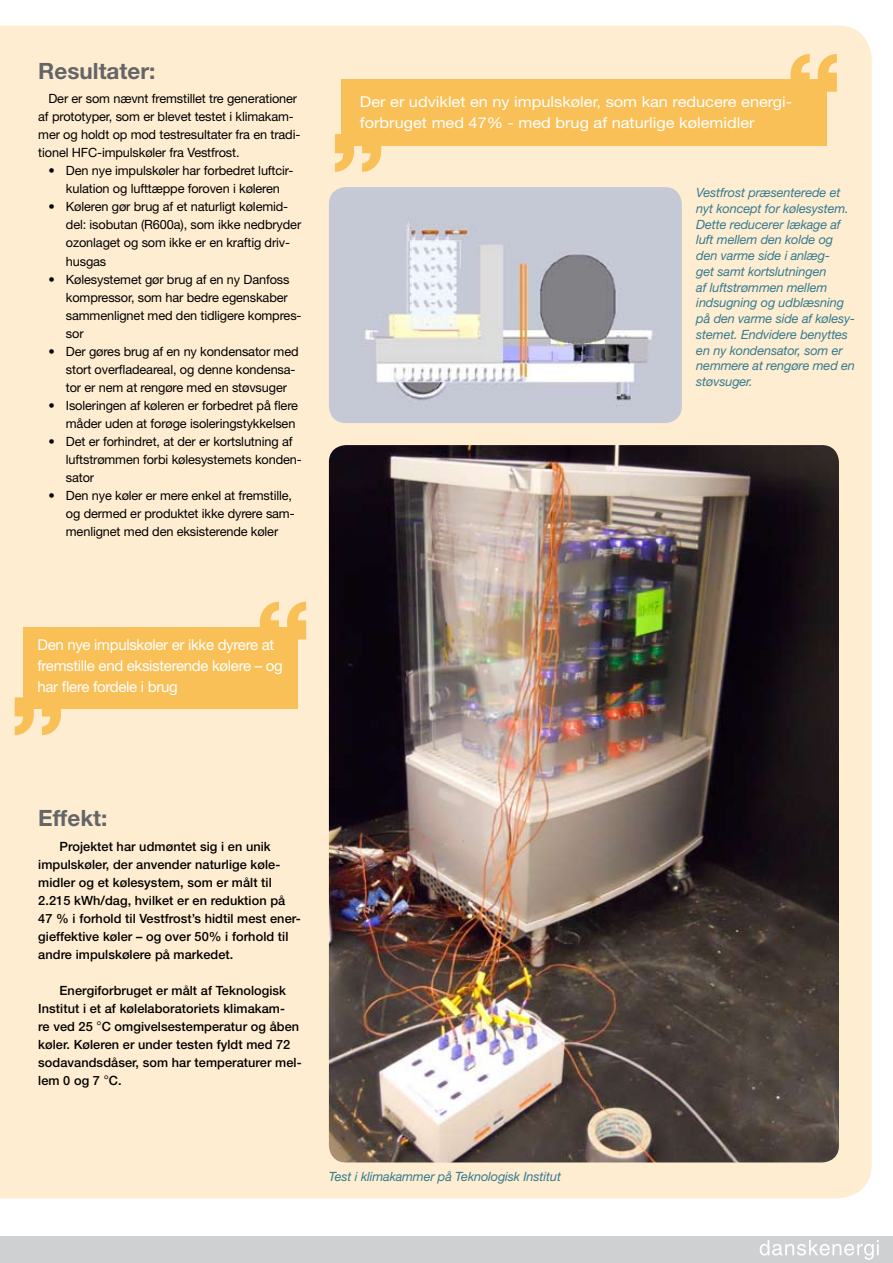
<style>
.page{position:relative;width:893px;height:1263px;background:#fff}
.page>*{position:absolute;margin:0;border:0;box-sizing:border-box;transform-origin:0 0}
.t1{font:700 22.5px "Helvetica Neue";color:#646567}
.t2{font:15px/21px "Helvetica Neue";color:#fff;scale:1.09 1}
.t3{font:15px/21px "Helvetica Neue";letter-spacing:-.02em;color:#fff}
.t4{font:12.75px/18px "Helvetica Neue";letter-spacing:-.01em;color:#000}
.t5{font:500 12.75px/18px "Helvetica Neue";letter-spacing:.005em;color:#000}
.t6{font:italic 12.75px/15.8px "Helvetica Neue";letter-spacing:-.01em;color:#357b90}
.s1{font-family:"Eurostile";font-weight:400}
</style>
<div class="page">
<div style="left:0;top:26px;width:872px;height:1172px;background:#ffedd1"></div>
<div style="left:0;top:1236px;width:893px;height:27px;background:#cfd0d2"></div>
<svg style="left:760px;top:1240px;width:119px;height:20px"></svg>
<div style="left:342px;top:79px;width:485px;height:67px;background:#fac058"></div>
<svg style="left:790px;top:54px;width:47px;height:38px"></svg>
<svg style="left:335px;top:134px;width:47px;height:38px"></svg>
<div style="left:23px;top:627px;width:274px;height:81px;background:#fac058"></div>
<svg style="left:259px;top:601px;width:47px;height:38px"></svg>
<svg style="left:15px;top:697px;width:46px;height:38px"></svg>
<img style="left:329px;top:187px;width:353px;height:236px">
<img style="left:329px;top:445px;width:510px;height:717px">
<h1 class="t1" style="left:38px;top:57px;width:119px">Resultater:</h1>
<p class="t4" style="left:38px;top:90px;width:264px;text-indent:10px">Der er som nævnt fremstillet tre generationer af prototyper, som er blevet testet i klimakam&shy;mer og holdt op mod testresultater fra en tradi&shy;tionel HFC-impulskøler fra Vestfrost.</p>
<p class="t4" style="left:48px;top:162px;width:246px;text-align:center">• Den nye impulskøler har forbedret luftcir&shy;kulation og lufttæppe foroven i køleren</p>
<p class="t4" style="left:66px;top:198px;width:237px;text-indent:-17px">• Køleren gør brug af et naturligt kølemid&shy;del: isobutan (R600a), som ikke nedbryder ozonlaget og som ikke er en kraftig driv&shy;husgas</p>
<p class="t4" style="left:66px;top:270px;width:237px;text-indent:-17px">• Kølesystemet gør brug af en ny Danfoss kompressor, som har bedre egenskaber sammenlignet med den tidligere kompres&shy;sor</p>
<p class="t4" style="left:66px;top:342px;width:234px;text-indent:-17px">• Der gøres brug af en ny kondensator med stort overfladeareal, og denne kondensa&shy;tor er nem at rengøre med en støvsuger</p>
<p class="t4" style="left:48px;top:396px;width:251px;text-align:right">• Isoleringen af køleren er forbedret på flere måder uden at forøge isoleringstykkelsen</p>
<p class="t4" style="left:66px;top:432px;width:237px;text-indent:-17px">• Det er forhindret, at der er kortslutning af luftstrømmen forbi kølesystemets konden&shy;sator</p>
<p class="t4" style="left:66px;top:486px;width:230px;text-indent:-17px">• Den nye køler er mere enkel at fremstille, og dermed er produktet ikke dyrere sam&shy;menlignet med den eksisterende køler</p>
<p class="t3" style="left:37px;top:634px;width:247px">Den nye impulskøler er ikke dyrere at fremstille end eksisterende kølere – og har flere fordele i brug</p>
<p class="t2" style="left:360px;top:91px;width:398px">Der er udviklet en ny impulskøler, som kan reducere energi&shy;forbruget med 47% - med brug af naturlige kølemidler</p>
<p class="t6" style="left:696px;top:184px;width:160px">Vestfrost præsenterede et nyt koncept for kølesystem.<br>Dette reducerer lækage af luft mellem den kolde og den varme side i anlæg-<br>get samt kortslutningen<br>af luftstrømmen mellem indsugning og udblæsning på den varme side af kølesy&shy;stemet. Endvidere benyttes en ny kondensator, som er nemmere at rengøre med en støvsuger.</p>
<h1 class="t1" style="left:38px;top:804px;width:71px">Effekt:</h1>
<p class="t5" style="left:38px;top:837px;width:264px;text-indent:21px">Projektet har udmøntet sig i en unik impulskøler, der anvender naturlige køle&shy;midler og et kølesystem, som er målt til 2.215 kWh/dag, hvilket er en reduktion på 47 % i forhold til Vestfrost’s hidtil mest ener&shy;gieffektive køler – og over 50% i forhold til andre impulskølere på markedet.</p>
<p class="t5" style="left:38px;top:981px;width:265px;text-indent:21px">Energiforbruget er målt af Teknologisk Institut i et af kølelaboratoriets klimakam-<br>re ved 25 <span class="s1">°</span>C omgivelsestemperatur og åben køler. Køleren er under testen fyldt med 72 sodavandsdåser, som har temperaturer mel&shy;lem 0 og 7 <span class="s1">°</span>C.</p>
<p class="t6" style="left:329px;top:1169px;width:234px">Test i klimakammer på Teknologisk Institut</p>
</div>
